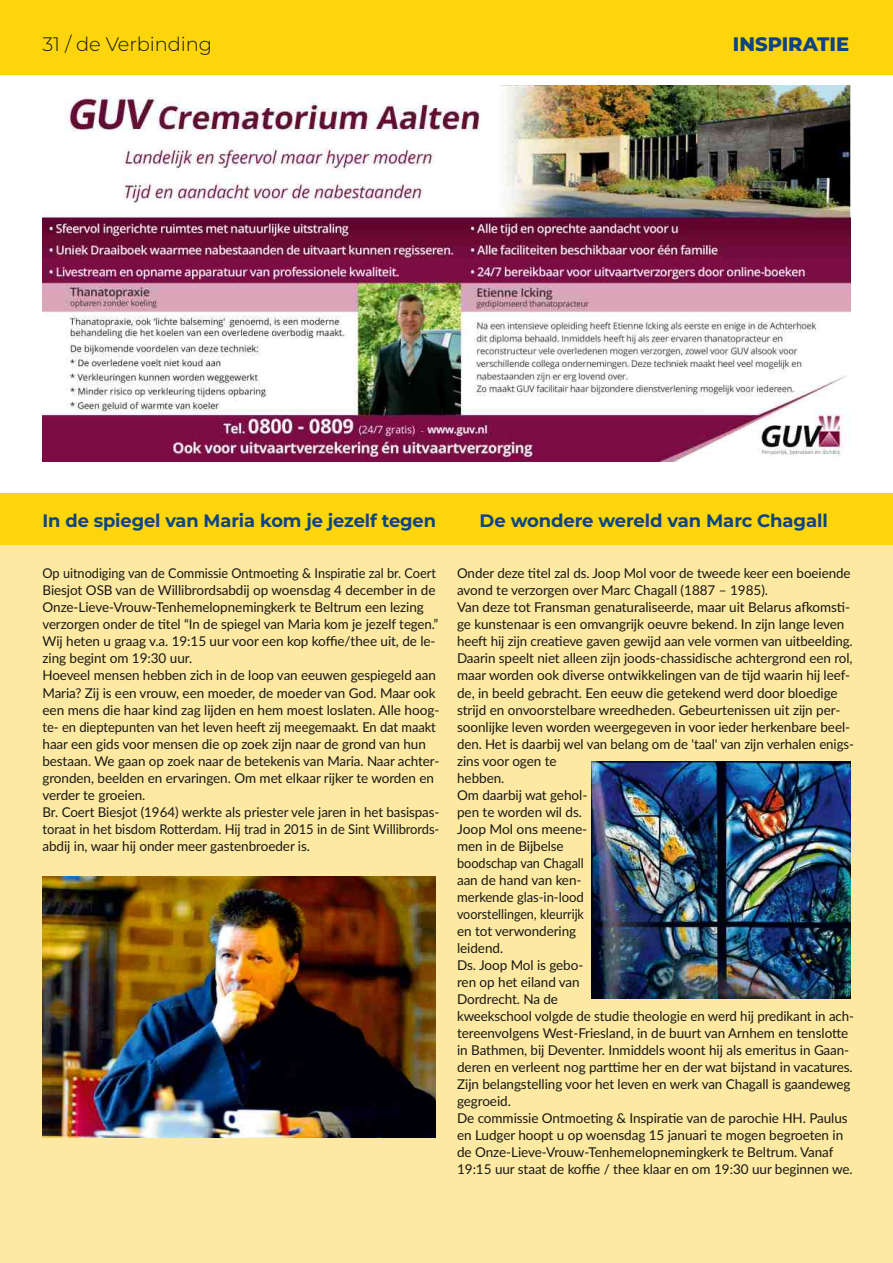
<style>
.page{position:relative;width:893px;height:1263px;background:#fff}
.page>*{position:absolute;margin:0;border:0;box-sizing:border-box;transform-origin:0 0}
.t1{font:300 19.5px "Montserrat";letter-spacing:-.005em;color:#181715}
.t2{font:800 19.5px "Montserrat";color:#0d4483}
.t3{font:700 18px "Montserrat";letter-spacing:-.005em;color:#0d4483}
.t4{font:13.5px/17px "Lato";letter-spacing:-.005em;color:#181715}
.t5{font:13.5px/17px "Lato";letter-spacing:-.005em;color:#181715;scale:.94 1}
</style>
<div class="page">
<img style="left:43px;top:85px;width:807px;height:377px">
<div style="left:0;top:544px;width:893px;height:719px;background:#fde9a1"></div>
<img style="left:591px;top:761px;width:259px;height:238px">
<img style="left:43px;top:876px;width:393px;height:262px">
<div style="left:0;top:493px;width:893px;height:51px;background:#fcd50d"></div>
<div style="left:0;top:0;width:893px;height:74px;background:#fcd50d"></div>
<h1 class="t1" style="left:43px;top:32px;width:171px">31 / de Verbinding</h1>
<h1 class="t2" style="left:733px;top:32px;width:118px">INSPIRATIE</h1>
<h2 class="t3" style="left:43px;top:510px;width:395px">In de spiegel van Maria kom je jezelf tegen</h2>
<h2 class="t3" style="left:480px;top:510px;width:350px">De wondere wereld van Marc Chagall</h2>
<p class="t5" style="left:43px;top:566px;width:424px">Op uitnodiging van de Commissie Ontmoeting &amp; Inspiratie zal br. Coert Biesjot OSB van de Willibrordsabdij op woensdag 4 december in de Onze‐Lieve‐Vrouw‐Tenhemelopnemingkerk te Beltrum een lezing verzorgen onder de titel “In de spiegel van Maria kom je jezelf tegen.” Wij heten u graag v.a. 19:15 uur voor een kop koffie/thee uit, de le‐ zing begint om 19:30 uur.<br>Hoeveel mensen hebben zich in de loop van eeuwen gespiegeld aan Maria? Zij is een vrouw, een moeder, de moeder van God. Maar ook een mens die haar kind zag lijden en hem moest loslaten. Alle hoog‐ te‐ en dieptepunten van het leven heeft zij meegemaakt. En dat maakt haar een gids voor mensen die op zoek zijn naar de grond van hun bestaan. We gaan op zoek naar de betekenis van Maria. Naar achter‐ gronden, beelden en ervaringen. Om met elkaar rijker te worden en verder te groeien.<br>Br. Coert Biesjot (1964) werkte als priester vele jaren in het basispas‐ toraat in het bisdom Rotterdam. Hij trad in 2015 in de Sint Willibrords‐ abdij in, waar hij onder meer gastenbroeder is.</p>
<p class="t4" style="left:457px;top:566px;width:398px">Onder deze titel zal ds. Joop Mol voor de tweede keer een boeiende avond te verzorgen over Marc Chagall (1887 – 1985).<br>Van deze tot Fransman genaturaliseerde, maar uit Belarus afkomsti‐ ge kunstenaar is een omvangrijk oeuvre bekend. In zijn lange leven heeft hij zijn creatieve gaven gewijd aan vele vormen van uitbeelding.<br>Daarin speelt niet alleen zijn joods‐chassidische achtergrond een rol, maar worden ook diverse ontwikkelingen van de tijd waarin hij leef‐ de, in beeld gebracht. Een eeuw die getekend werd door bloedige strijd en onvoorstelbare wreedheden. Gebeurtenissen uit zijn per‐ soonlijke leven worden weergegeven in voor ieder herkenbare beel‐ den. Het is daarbij wel van belang om de 'taal' van zijn verhalen enigs‐ zins voor ogen te<br>hebben.<br>Om daarbij wat gehol‐<br>pen te worden wil ds.<br>Joop Mol ons meene‐<br>men in de Bijbelse<br>boodschap van Chagall<br>aan de hand van ken‐<br>merkende glas‐in‐lood<br>voorstellingen, kleurrijk<br>en tot verwondering<br>leidend.<br>Ds. Joop Mol is gebo‐<br>ren op het eiland van<br>Dordrecht. Na de<br>kweekschool volgde de studie theologie en werd hij predikant in ach‐ tereenvolgens West‐Friesland, in de buurt van Arnhem en tenslotte in Bathmen, bij Deventer. Inmiddels woont hij als emeritus in Gaan‐ deren en verleent nog parttime her en der wat bijstand in vacatures.<br>Zijn belangstelling voor het leven en werk van Chagall is gaandeweg gegroeid.<br>De commissie Ontmoeting &amp; Inspiratie van de parochie HH. Paulus en Ludger hoopt u op woensdag 15 januari te mogen begroeten in de Onze‐Lieve‐Vrouw‐Tenhemelopnemingkerk te Beltrum. Vanaf 19:15 uur staat de koffie / thee klaar en om 19:30 uur beginnen we.</p>
</div>
